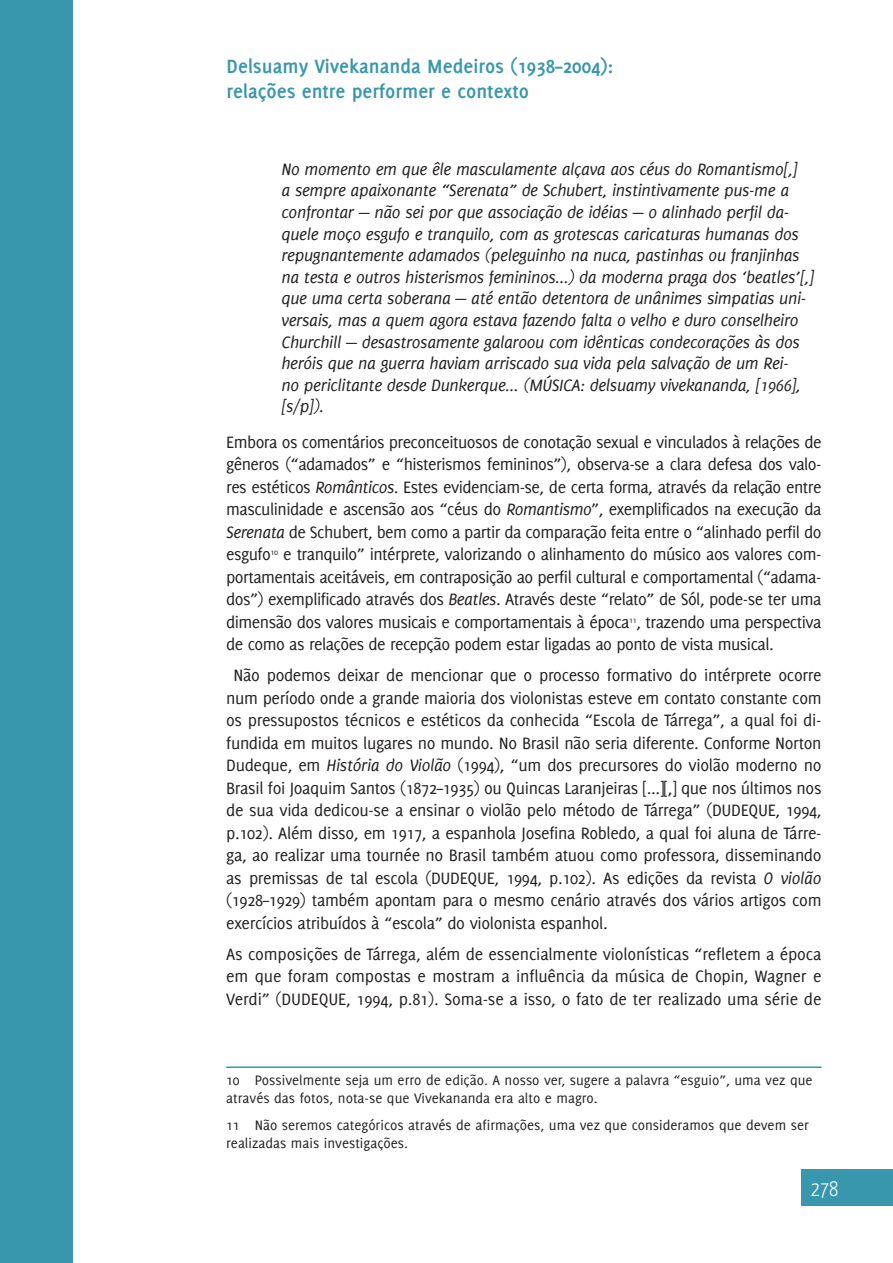
<style>
.page{position:relative;width:893px;height:1263px;background:#fff}
.page>*{position:absolute;margin:0;border:0;box-sizing:border-box;transform-origin:0 0}
.t1{font:700 21px/25.2px "Delicious";color:#3897ac}
.t2{font:300 21px "Yanone Kaffeesatz";color:#fff}
.t3{font:18px/22.5px "Delicious";letter-spacing:-.02em;color:#231f20;text-align:justify}
.t4{font:italic 18px/21.6px "Delicious";letter-spacing:-.02em;color:#231f20}
.t5{font:15px/18px "Delicious";color:#231f20}
.s1{font-style:italic}
</style>
<div class="page">
<div style="left:0;top:0;width:72px;height:1263px;background:#3897ac"></div>
<div style="left:802px;top:1170px;width:91px;height:36px;background:#3897ac"></div>
<hr style="left:226px;top:1066px;width:595px;height:2px;background:#3897ac">
<p class="t1" style="left:227px;top:53px;width:388px">Delsuamy Vivekananda Medeiros (1938–2004): relações entre performer e contexto</p>
<p class="t4" style="left:281px;top:158px;width:534px">No momento em que êle masculamente alçava aos céus do Romantismo[,]<br>a sempre apaixonante “Serenata” de Schubert, instintivamente pus-me a confrontar — não sei por que associação de idéias — o alinhado perfil da&shy;quele moço esgufo e tranquilo, com as grotescas caricaturas humanas dos repugnantemente adamados (peleguinho na nuca, pastinhas ou franjinhas na testa e outros histerismos femininos...) da moderna praga dos ‘beatles’[,] que uma certa soberana — até então detentora de unânimes simpatias uni&shy;versais, mas a quem agora estava fazendo falta o velho e duro conselheiro Churchill — desastrosamente galaroou com idênticas condecorações às dos heróis que na guerra haviam arriscado sua vida pela salvação de um Rei-<br>no periclitante desde Dunkerque... (MÚSICA: delsuamy vivekananda, [1966], [s/p]).</p>
<p class="t3" style="left:226px;top:430px;width:597px">Embora os comentários preconceituosos de conotação sexual e vinculados à relações de gêneros (“adamados” e “histerismos femininos”), observa-se a clara defesa dos valo&shy;res estéticos <span class="s1">Românticos</span>. Estes evidenciam-se, de certa forma, através da relação entre masculinidade e ascensão aos “céus do <span class="s1">Romantismo</span>”, exemplificados na execução da <span class="s1">Serenata</span> de Schubert, bem como a partir da comparação feita entre o “alinhado perfil do esgufo<sup>10</sup> e tranquilo” intérprete, valorizando o alinhamento do músico aos valores com&shy;portamentais aceitáveis, em contraposição ao perfil cultural e comportamental (“adama&shy;dos”) exemplificado através dos <span class="s1">Beatles</span>. Através deste “relato” de Sól, pode-se ter uma dimensão dos valores musicais e comportamentais à época<sup>11</sup>, trazendo uma perspectiva de como as relações de recepção podem estar ligadas ao ponto de vista musical.</p>
<p class="t3" style="left:226px;top:664px;width:597px;text-indent:7px">Não podemos deixar de mencionar que o processo formativo do intérprete ocorre num período onde a grande maioria dos violonistas esteve em contato constante com os pressupostos técnicos e estéticos da conhecida “Escola de Tárrega”, a qual foi di&shy;fundida em muitos lugares no mundo. No Brasil não seria diferente. Conforme Norton Dudeque, em <span class="s1">História do Violão</span> (1994), “um dos precursores do violão moderno no Brasil foi Joaquim Santos (1872–1935) ou Quincas Laranjeiras [...][,] que nos últimos nos de sua vida dedicou-se a ensinar o violão pelo método de Tárrega” (DUDEQUE, 1994, p.102). Além disso, em 1917, a espanhola Josefina Robledo, a qual foi aluna de Tárre&shy;ga, ao realizar uma tournée no Brasil também atuou como professora, disseminando as premissas de tal escola (DUDEQUE, 1994, p.102). As edições da revista <span class="s1">O violão </span>(1928–1929) também apontam para o mesmo cenário através dos vários artigos com exercícios atribuídos à “escola” do violonista espanhol.</p>
<p class="t3" style="left:226px;top:942px;width:597px">As composições de Tárrega, além de essencialmente violonísticas “refletem a época em que foram compostas e mostram a influência da música de Chopin, Wagner e Verdi” (DUDEQUE, 1994, p.81). Soma-se a isso, o fato de ter realizado uma série de</p>
<p class="t5" style="left:226px;top:1071px;width:588px">10 Possivelmente seja um erro de edição. A nosso ver, sugere a palavra “esguio”, uma vez que através das fotos, nota-se que Vivekananda era alto e magro.</p>
<p class="t5" style="left:226px;top:1116px;width:584px">11 Não seremos categóricos através de afirmações, uma vez que consideramos que devem ser realizadas mais investigações.</p>
<p class="t2" style="left:811px;top:1176px;width:29px">278</p>
</div>
